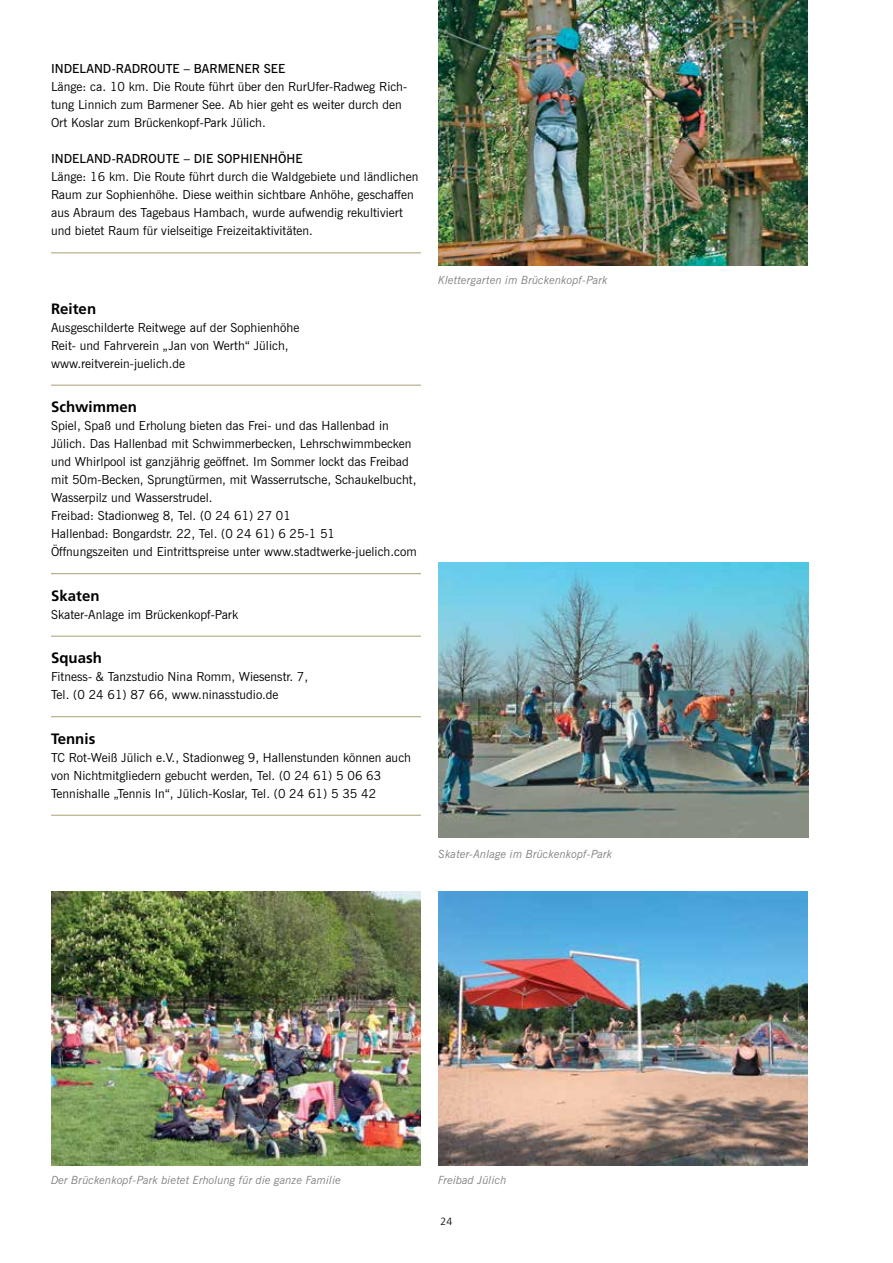
<style>
.page{position:relative;width:893px;height:1263px;background:#fff}
.page>*{position:absolute;margin:0;border:0;box-sizing:border-box;transform-origin:0 0}
.t1{font:700 15px "Frutiger LT";color:#000}
.t2{font:12.45px/18px "News Gothic BT";color:#000}
.t3{font:600 12.45px "News Gothic BT";color:#000}
.t4{font:italic 11.25px "News Gothic BT";color:#808285}
.t5{font:300 10.5px "Frutiger LT";color:#000}
</style>
<div class="page">
<hr style="left:51px;top:252px;width:370px;height:1px;background:#ac9e75">
<hr style="left:51px;top:385px;width:370px;height:1px;background:#ac9e75">
<hr style="left:51px;top:573px;width:370px;height:1px;background:#ac9e75">
<hr style="left:51px;top:636px;width:370px;height:1px;background:#ac9e75">
<hr style="left:51px;top:716px;width:370px;height:1px;background:#ac9e75">
<hr style="left:51px;top:815px;width:370px;height:1px;background:#ac9e75">
<img style="left:438px;top:563px;width:370px;height:275px">
<img style="left:438px;top:0;width:370px;height:265px">
<img style="left:438px;top:891px;width:370px;height:274px">
<img style="left:51px;top:891px;width:370px;height:274px">
<p class="t3" style="left:51px;top:61px;width:90px">INDELAND-RADRO</p>
<p class="t3" style="left:157px;top:61px;width:130px">UTE – BARMENER SEE</p>
<p class="t2" style="left:51px;top:78px;width:358px">Länge: ca. 10 km. Die Route führt über den RurUfer-Radweg Rich&shy;tung Linnich zum Barmener See. Ab hier geht es weiter durch den<br>Ort Koslar zum Brückenkopf-Park Jülich.</p>
<p class="t3" style="left:51px;top:151px;width:90px">INDELAND-RADRO</p>
<p class="t3" style="left:157px;top:151px;width:69px">UTE – DIE SOP</p>
<p class="t3" style="left:240px;top:151px;width:64px">HIENHÖHE</p>
<p class="t2" style="left:51px;top:168px;width:369px">Länge: 16 km. Die Route führt durch die Waldgebiete und ländlichen Raum zur Sophienhöhe. Diese weithin sichtbare Anhöhe, geschaffen aus Abraum des Tagebaus Hambach, wurde aufwendig rekultiviert und bietet Raum für vielseitige Freizeitaktivitäten.</p>
<p class="t1" style="left:51px;top:300px;width:47px">Reiten</p>
<p class="t2" style="left:51px;top:318px;width:250px">Ausgeschilderte Reitwege auf der Sophienhöhe<br>Reit- und Fahrverein „Jan von Werth“ Jülich, www.reitverein-juelich.de</p>
<p class="t1" style="left:51px;top:398px;width:88px">Schwimmen</p>
<p class="t2" style="left:51px;top:417px;width:367px">Spiel, Spaß und Erholung bieten das Frei- und das Hallenbad in Jülich. Das Hallenbad mit Schwimmerbecken, Lehrschwimmbecken und Whirlpool ist ganzjährig geöffnet. Im Sommer lockt das Freibad mit 50m-Becken, Sprungtürmen, mit Wasserrutsche, Schaukelbucht, Wasserpilz und Wasserstrudel.<br>Freibad: Stadionweg 8, Tel. (0 24 61) 27 01<br>Hallenbad: Bongardstr. 22, Tel. (0 24 61) 6 25-1 51<br>Öffnungszeiten und Eintrittspreise unter www.stadtwerke-juelich.com</p>
<p class="t1" style="left:51px;top:587px;width:50px">Skaten</p>
<p class="t2" style="left:51px;top:605px;width:189px">Skater-Anlage im Brückenkopf-Park</p>
<p class="t1" style="left:51px;top:649px;width:52px">Squash</p>
<p class="t2" style="left:51px;top:668px;width:259px">Fitness- &amp; Tanzstudio Nina Romm, Wiesenstr. 7,<br>Tel. (0 24 61) 87 66, www.ninasstudio.de</p>
<p class="t1" style="left:51px;top:730px;width:46px">Tennis</p>
<p class="t2" style="left:51px;top:748px;width:362px">TC Rot-Weiß Jülich e.V., Stadionweg 9, Hallenstunden können auch von Nichtmitgliedern gebucht werden, Tel. (0 24 61) 5 06 63<br>Tennishalle „Tennis In“, Jülich-Koslar, Tel. (0 24 61) 5 35 42</p>
<p class="t4" style="left:438px;top:273px;width:171px">Klettergarten im Brückenkopf-Park</p>
<p class="t4" style="left:438px;top:847px;width:176px">Skater-Anlage im Brückenkopf-Park</p>
<p class="t4" style="left:51px;top:1173px;width:292px">Der Brückenkopf-Park bietet Erholung für die ganze Familie</p>
<p class="t4" style="left:438px;top:1173px;width:70px">Freibad Jülich</p>
<p class="t5" style="left:441px;top:1215px;width:13px">24</p>
</div>
